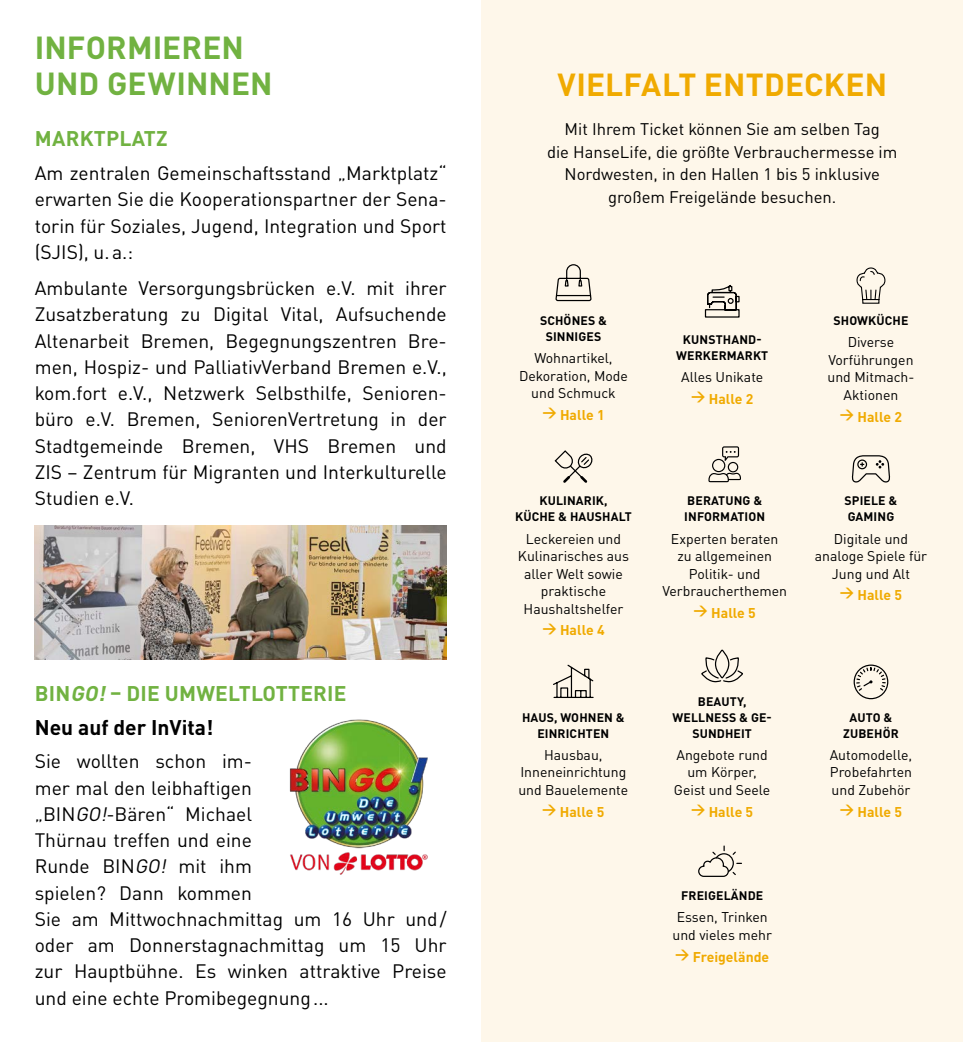
<style>
.page{position:relative;width:963px;height:1042px;background:#fff}
.page>*{position:absolute;margin:0;border:0;box-sizing:border-box;transform-origin:0 0}
.t1{font:700 31.5px/36.8px "DINOT";letter-spacing:.005em;color:#71b241}
.t2{font:700 31.5px "DINOT";letter-spacing:.005em;color:#f0aa00}
.t3{font:700 21px/33.6px "DINOT";letter-spacing:.01em;color:#71b241}
.t4{font:19.25px/26.2px "DINOT";color:#000;text-align:justify}
.t5{font:16.62px/22.8px "DINOT";color:#000;text-align:center}
.t6{font:14px/17.5px "DINOT";color:#000;text-align:center}
.t7{font:700 14px "DINOT";color:#f0aa00}
.t8{font:700 12.25px/15.8px "DINOT";letter-spacing:.01em;color:#000;text-align:center}
.s1{font-style:italic}
.s2{color:#000}
</style>
<div class="page">
<div style="left:481px;top:0;width:481px;height:1042px;background:#fef7ea"></div>
<svg style="left:708px;top:446px;width:33px;height:36px"></svg>
<img style="left:35px;top:526px;width:411px;height:134px">
<img style="left:289px;top:719px;width:139px;height:156px">
<svg style="left:698px;top:846px;width:43px;height:31px"></svg>
<svg style="left:554px;top:450px;width:38px;height:33px"></svg>
<svg style="left:851px;top:455px;width:40px;height:28px"></svg>
<div style="left:853px;top:664px;width:35px;height:35px;border:1px solid #000;border-radius:50%"></div>
<svg style="left:855px;top:666px;width:31px;height:26px"></svg>
<svg style="left:553px;top:664px;width:41px;height:34px"></svg>
<svg style="left:701px;top:650px;width:42px;height:32px"></svg>
<svg style="left:704px;top:284px;width:36px;height:34px"></svg>
<svg style="left:555px;top:264px;width:37px;height:38px"></svg>
<svg style="left:856px;top:267px;width:29px;height:37px"></svg>
<h1 class="t1" style="left:35px;top:28px;width:239px">INFORMIEREN<br>UND GEWINNEN</h1>
<p class="t3" style="left:35px;top:121px;width:134px">MARKTPLATZ</p>
<p class="t4" style="left:35px;top:160px;width:413px">Am zentralen Gemeinschaftsstand „Marktplatz“ erwarten Sie die Kooperationspartner der Sena&shy;torin für Soziales, Jugend, Integration und Sport (SJIS), u.a.:</p>
<p class="t4" style="left:35px;top:275px;width:413px">Ambulante Versorgungsbrücken e.V. mit ihrer Zusatzberatung zu Digital Vital, Aufsuchende Altenarbeit Bremen, Begegnungszentren Bre&shy;men, Hospiz- und PalliativVerband Bremen e.V., kom.fort e.V., Netzwerk Selbsthilfe, Senioren&shy;büro e.V. Bremen, SeniorenVertretung in der Stadtgemeinde Bremen, VHS Bremen und ZIS – Zentrum für Migranten und Interkulturelle Studien e.V.</p>
<p class="t3" style="left:35px;top:676px;width:313px">BIN<span class="s1">GO!</span>– DIE UMWELTLOTTERIE<br><span class="s2">Neu auf der InVita!</span></p>
<p class="t4" style="left:35px;top:748px;width:413px;text-align:left">Sie wollten schon im-<br>mer mal den leibhaftigen<br>„BIN<span class="s1">GO!</span>-Bären“ Michael<br>Thürnau treffen und eine<br>Runde BIN<span class="s1">GO!</span> mit ihm<br>spielen? Dann kommen<br>Sie am Mittwochnachmittag um 16 Uhr und/ oder am Donnerstagnachmittag um 15 Uhr zur Hauptbühne. Es winken attraktive Preise und eine echte Promibegegnung...</p>
<h1 class="t2" style="left:557px;top:64px;width:331px">VIELFALT ENTDECKEN</h1>
<p class="t5" style="left:547px;top:117px;width:352px">Mit Ihrem Ticket können Sie am selben Tag<br>die HanseLife, die größte Verbrauchermesse im Nordwesten, in den Hallen 1 bis 5 inklusive großem Freigelände besuchen.</p>
<p class="t8" style="left:540px;top:312px;width:68px">SCHÖNES &amp;<br>SINNIGES</p>
<p class="t6" style="left:519px;top:349px;width:110px">Wohnartikel,<br>Dekoration, Mode und Schmuck</p>
<p class="t7" style="left:542px;top:406px;width:64px">→ Halle 1</p>
<p class="t8" style="left:515px;top:493px;width:118px">KULINARIK,<br>KÜCHE &amp; HAUSHALT</p>
<p class="t6" style="left:518px;top:529px;width:112px">Leckereien und<br>Kulinarisches aus aller Welt sowie praktische<br>Haushaltshelfer</p>
<p class="t7" style="left:542px;top:621px;width:64px">→ Halle 4</p>
<p class="t8" style="left:522px;top:709px;width:104px">HAUS, WOHNEN &amp;<br>EINRICHTEN</p>
<p class="t6" style="left:518px;top:746px;width:111px">Hausbau,<br>Inneneinrichtung und Bauelemente</p>
<p class="t7" style="left:542px;top:802px;width:64px">→ Halle 5</p>
<p class="t8" style="left:676px;top:331px;width:93px">KUNSTHAND-<br>WERKERMARKT</p>
<p class="t6" style="left:681px;top:368px;width:84px">Alles Unikate</p>
<p class="t7" style="left:691px;top:390px;width:64px">→ Halle 2</p>
<p class="t8" style="left:833px;top:312px;width:76px">SHOWKÜCHE</p>
<p class="t6" style="left:827px;top:333px;width:88px">Diverse<br>Vorführungen und Mitmach-<br>Aktionen</p>
<p class="t7" style="left:839px;top:407px;width:64px">→ Halle 2</p>
<p class="t8" style="left:684px;top:493px;width:82px;text-align:left">BERATUNG &amp;<br>INFORMATION</p>
<p class="t6" style="left:662px;top:529px;width:126px">Experten beraten zu allgemeinen<br>Politik- und<br>Verbraucherthemen</p>
<p class="t7" style="left:693px;top:603px;width:64px">→ Halle 5</p>
<p class="t8" style="left:844px;top:493px;width:54px;text-align:left">SPIELE &amp;<br>GAMING</p>
<p class="t6" style="left:814px;top:529px;width:114px">Digitale und analoge Spiele für<br>Jung und Alt</p>
<p class="t7" style="left:839px;top:586px;width:64px">→ Halle 5</p>
<p class="t8" style="left:672px;top:693px;width:101px">BEAUTY,<br>WELLNESS &amp; GE-<br>SUNDHEIT</p>
<p class="t6" style="left:674px;top:746px;width:98px">Angebote rund um Körper,<br>Geist und Seele</p>
<p class="t7" style="left:691px;top:802px;width:64px">→ Halle 5</p>
<p class="t8" style="left:681px;top:887px;width:84px">FREIGELÄNDE</p>
<p class="t6" style="left:672px;top:908px;width:101px;text-align:left">Essen, Trinken und vieles mehr</p>
<p class="t7" style="left:675px;top:947px;width:95px">→ Freigelände</p>
<p class="t8" style="left:843px;top:709px;width:57px">AUTO &amp;<br>ZUBEHÖR</p>
<p class="t6" style="left:829px;top:746px;width:84px;text-align:justify">Automodelle, Probefahrten und Zubehör</p>
<p class="t7" style="left:839px;top:802px;width:64px">→ Halle 5</p>
</div>
